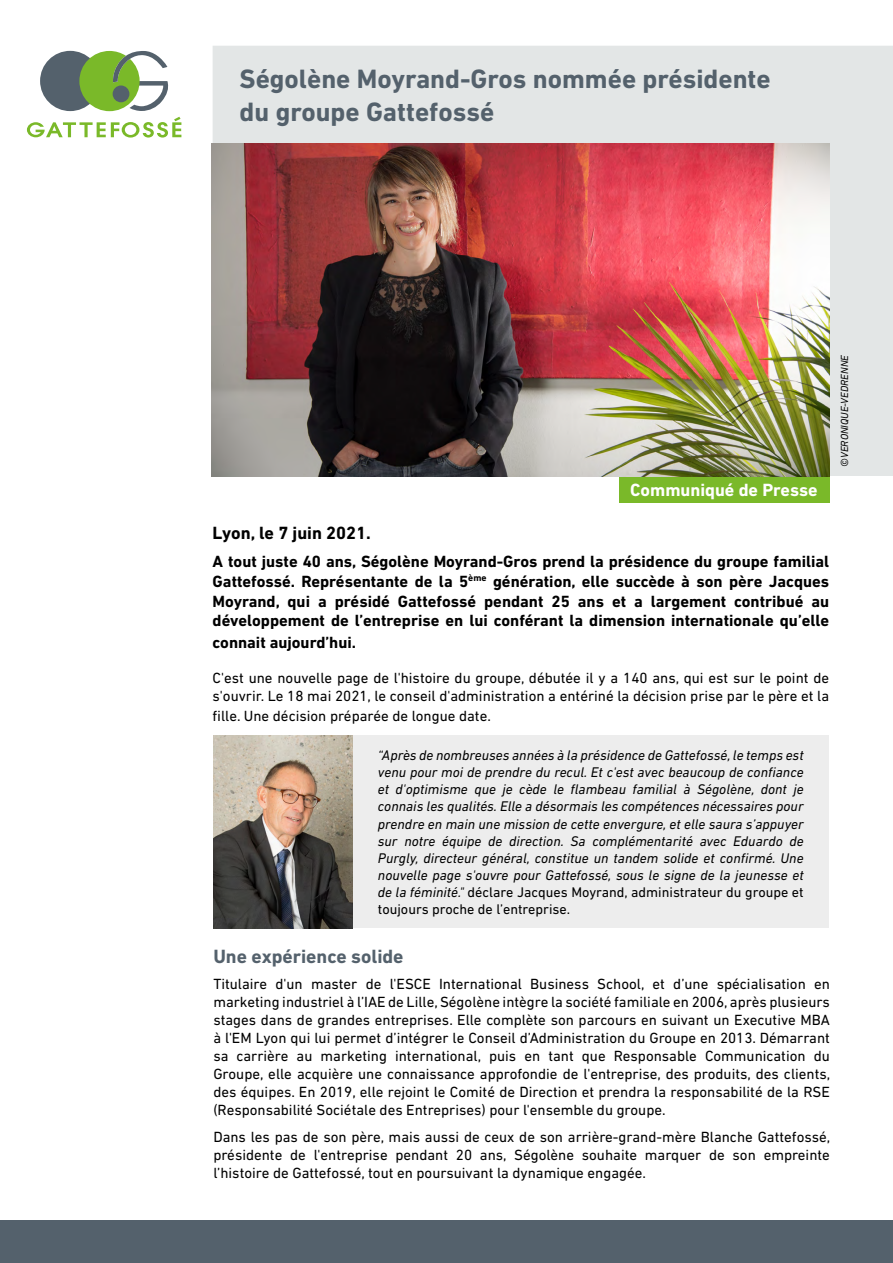
<style>
.page{position:relative;width:893px;height:1263px;background:#fff}
.page>*{position:absolute;margin:0;border:0;box-sizing:border-box;transform-origin:0 0}
.t1{font:700 27px/32.4px "DIN Next LT Pro";color:#54616c}
.t2{font:700 19.5px "DIN Next LT Pro";color:#54616c}
.t3{font:700 18px "DIN Next LT Pro";color:#fff}
.t4{font:700 18px "DIN Next LT Pro";color:#000}
.t5{font:700 16.5px/19.8px "DIN Next LT Pro";color:#000;text-align:justify}
.t6{font:15px/18px "DIN Next LT Pro";color:#000;text-align:justify}
.t7{font:italic 14.25px/17.1px "DIN Next LT Pro";color:#000;text-align:justify}
.t8{font:italic 10.5px "DIN Next LT Pro";color:#000}
.s1{font-style:normal}
</style>
<div class="page">
<div style="left:0;top:1220px;width:893px;height:43px;background:#54616c"></div>
<div style="left:213px;top:46px;width:680px;height:97px;background:#e3e6e6"></div>
<div style="left:619px;top:476px;width:210px;height:27px;background:#7ab929"></div>
<div style="left:352px;top:735px;width:477px;height:193px;background:#ededed"></div>
<img style="left:213px;top:735px;width:139px;height:193px">
<div style="left:212px;top:143px;width:681px;height:333px;background:#e3e6e6"></div>
<img style="left:212px;top:143px;width:617px;height:333px">
<div style="left:40px;top:51px;width:60px;height:60px;background:#54616c;border-radius:50%"></div>
<svg style="left:79px;top:51px;width:90px;height:60px"></svg>
<div style="left:113px;top:85px;width:16px;height:17px;background:#54616c;border-radius:50%"></div>
<svg style="left:27px;top:117px;width:154px;height:21px"></svg>
<h1 class="t1" style="left:240px;top:63px;width:533px">Ségolène Moyrand-Gros nommée présidente du groupe Gattefossé</h1>
<p class="t3" style="left:630px;top:480px;width:189px">Communiqué de Presse</p>
<p class="t4" style="left:213px;top:522px;width:160px">Lyon, le 7 juin 2021.</p>
<p class="t5" style="left:213px;top:551px;width:618px">A tout juste 40 ans, Ségolène Moyrand-Gros prend la présidence du groupe familial Gattefossé. Représentante de la 5<sup>ème</sup> génération, elle succède à son père Jacques Moyrand, qui a présidé Gattefossé pendant 25 ans et a largement contribué au développement de l’entreprise en lui conférant la dimension internationale qu’elle</p>
<p class="t5" style="left:213px;top:632px;width:145px">connait aujourd’hui.</p>
<p class="t6" style="left:213px;top:669px;width:618px">C'est une nouvelle page de l'histoire du groupe, débutée il y a 140 ans, qui est sur le point de s'ouvrir. Le 18 mai 2021, le conseil d'administration a entériné la décision prise par le père et la</p>
<p class="t6" style="left:213px;top:706px;width:280px">fille. Une décision préparée de longue date.</p>
<p class="t7" style="left:378px;top:746px;width:427px">“Après de nombreuses années à la présidence de Gattefossé, le temps est venu pour moi de prendre du recul. Et c'est avec beaucoup de confiance et d'optimisme que je cède le flambeau familial à Ségolène, dont je connais les qualités. Elle a désormais les compétences nécessaires pour prendre en main une mission de cette envergure, et elle saura s’appuyer sur notre équipe de direction. Sa complémentarité avec Eduardo de Purgly, directeur général, constitue un tandem solide et confirmé. Une nouvelle page s'ouvre pour Gattefossé, sous le signe de la jeunesse et de la féminité." <span class="s1">déclare Jacques Moyrand, administrateur du groupe et toujours proche de l’entreprise.</span></p>
<p class="t8" style="left:839px;top:467px;width:113px;rotate:-90deg">©VERONIQUE-VEDRENNE</p>
<h2 class="t2" style="left:213px;top:945px;width:192px">Une expérience solide</h2>
<p class="t6" style="left:213px;top:975px;width:618px">Titulaire d'un master de l'ESCE International Business School, et d’une spécialisation en marketing industriel à l’IAE de Lille, Ségolène intègre la société familiale en 2006, après plusieurs stages dans de grandes entreprises. Elle complète son parcours en suivant un Executive MBA à l'EM Lyon qui lui permet d’intégrer le Conseil d’Administration du Groupe en 2013. Démarrant sa carrière au marketing international, puis en tant que Responsable Communication du Groupe, elle acquière une connaissance approfondie de l'entreprise, des produits, des clients, des équipes. En 2019, elle rejoint le Comité de Direction et prendra la responsabilité de la RSE (Responsabilité Sociétale des Entreprises) pour l'ensemble du groupe.</p>
<p class="t6" style="left:213px;top:1128px;width:618px">Dans les pas de son père, mais aussi de ceux de son arrière-grand-mère Blanche Gattefossé, présidente de l'entreprise pendant 20 ans, Ségolène souhaite marquer de son empreinte l’histoire de Gattefossé, tout en poursuivant la dynamique engagée.</p>
</div>
